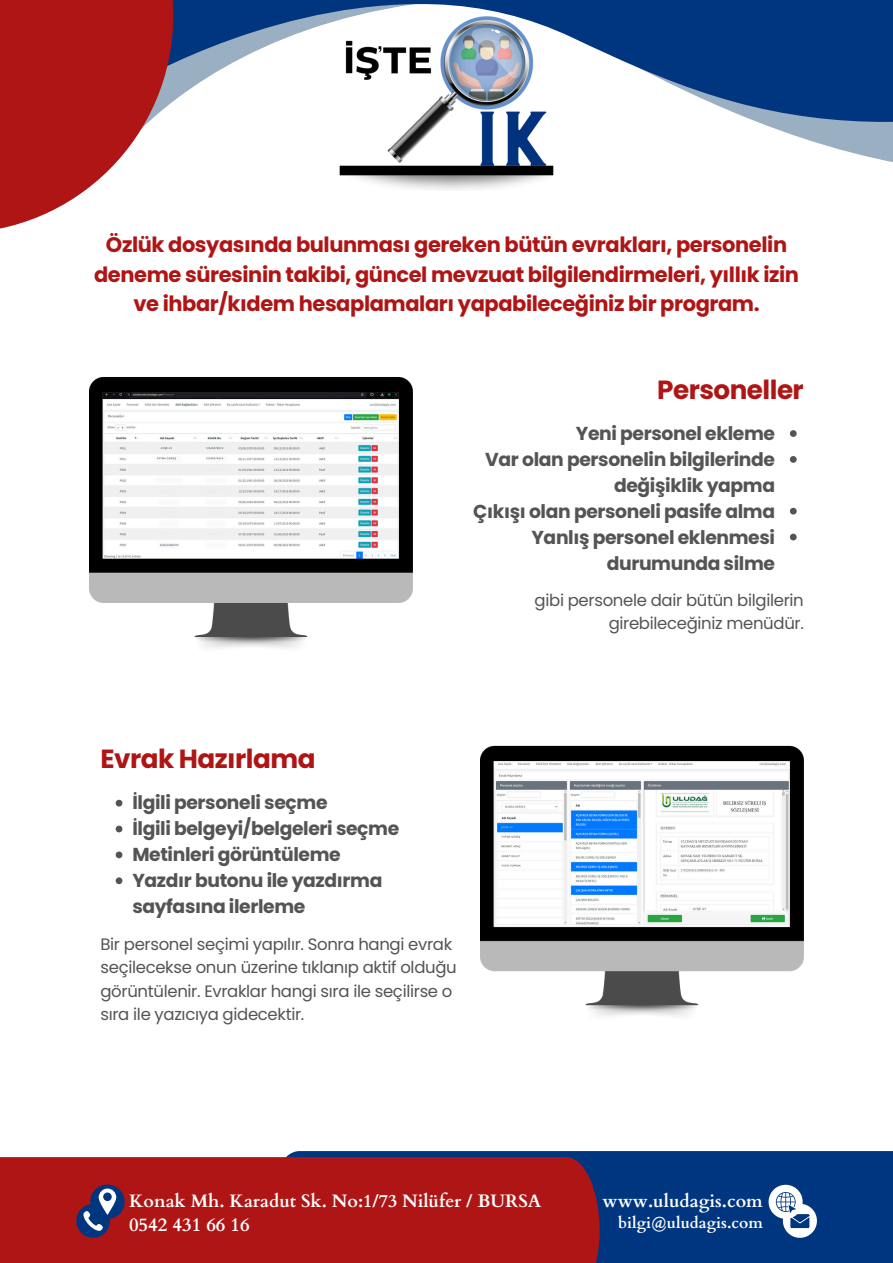
<style>
.page{position:relative;width:893px;height:1263px;background:#fff}
.page>*{position:absolute;margin:0;border:0;box-sizing:border-box;transform-origin:0 0}
.t1{font:700 26.25px "Poppins";letter-spacing:-.02em;color:#b01515}
.t2{font:700 21px/29.2px "Poppins";letter-spacing:-.02em;color:#b01515;text-align:center}
.t3{font:700 18.75px/25.9px "Poppins";letter-spacing:-.02em;color:#545454;text-align:right}
.t4{font:700 18.75px "Cardo";color:#fff}
.t5{font:700 18px "Cardo";color:#fff}
.t6{font:16.5px/23.1px "Poppins";letter-spacing:-.02em;color:#545454;text-align:right}
.t7{font:700 15.75px "Cardo";color:#fff}
</style>
<div class="page">
<div style="left:286px;top:1151px;width:607px;height:112px;background:#003680"></div>
<div style="left:0;top:1157px;width:599px;height:106px;background:#b01515"></div>
<svg style="left:768px;top:1185px;width:48px;height:52px"></svg>
<svg style="left:76px;top:1204px;width:34px;height:34px"></svg>
<div style="left:90px;top:1184px;width:35px;height:35px;background:#003680;border-radius:50%"></div>
<svg style="left:99px;top:1188px;width:17px;height:27px"></svg>
<div style="left:103px;top:1192px;width:9px;height:9px;background:#003680;border-radius:50%"></div>
<svg style="left:779px;top:130px;width:114px;height:32px;fill:#9aafc1"></svg>
<svg style="left:173px;top:0;width:720px;height:130px;fill:#003680"></svg>
<svg style="left:0;top:0;width:173px;height:229px;fill:#b01515"></svg>
<img style="left:326px;top:15px;width:241px;height:175px">
<img style="left:89px;top:377px;width:323px;height:271px">
<img style="left:481px;top:745px;width:323px;height:271px">
<svg style="left:790px;top:430px;width:6px;height:7px"></svg>
<svg style="left:790px;top:456px;width:6px;height:7px"></svg>
<svg style="left:790px;top:508px;width:6px;height:6px"></svg>
<svg style="left:790px;top:534px;width:6px;height:6px"></svg>
<svg style="left:116px;top:800px;width:6px;height:6px"></svg>
<svg style="left:116px;top:826px;width:6px;height:6px"></svg>
<svg style="left:116px;top:851px;width:6px;height:7px"></svg>
<svg style="left:116px;top:877px;width:6px;height:7px"></svg>
<p class="t2" style="left:94px;top:230px;width:706px">Özlük dosyasında bulunması gereken bütün evrakları, personelin deneme süresinin takibi, güncel mevzuat bilgilendirmeleri, yıllık izin ve ihbar/kıdem hesaplamaları yapabileceğiniz bir program.</p>
<h1 class="t1" style="left:657px;top:372px;width:148px">Personeller</h1>
<p class="t3" style="left:473px;top:421px;width:303px">Yeni personel ekleme<br>Var olan personelin bilgilerinde değişiklik yapma<br>Çıkışı olan personeli pasife alma<br>Yanlış personel eklenmesi durumunda silme</p>
<p class="t1" style="left:100px;top:740px;width:216px">Evrak Hazırlama</p>
<p class="t3" style="left:132px;top:790px;width:197px">İlgili personeli seçme</p>
<p class="t3" style="left:132px;top:816px;width:268px">İlgili belgeyi/belgeleri seçme</p>
<p class="t3" style="left:132px;top:841px;width:210px">Metinleri görüntüleme</p>
<h5 class="t3" style="left:132px;top:867px;width:251px;text-align:left">Yazdır butonu ile yazdırma sayfasına ilerleme</h5>
<p class="t6" style="left:100px;top:933px;width:358px;text-align:left">Bir personel seçimi yapılır. Sonra hangi evrak seçilecekse onun üzerine tıklanıp aktif olduğu görüntülenir. Evraklar hangi sıra ile seçilirse o sıra ile yazıcıya gidecektir.</p>
<p class="t6" style="left:534px;top:589px;width:271px">gibi personele dair bütün bilgilerin girebileceğiniz menüdür.</p>
<p class="t5" style="left:129px;top:1189px;width:414px">Konak Mh. Karadut Sk. No:1/73 Nilüfer / BURSA</p>
<h1 class="t4" style="left:129px;top:1212px;width:122px">0542 431 66 16</h1>
<p class="t5" style="left:602px;top:1189px;width:162px">www.uludagis.com</p>
<p class="t7" style="left:618px;top:1212px;width:146px">bilgi@uludagis.com</p>
</div>
